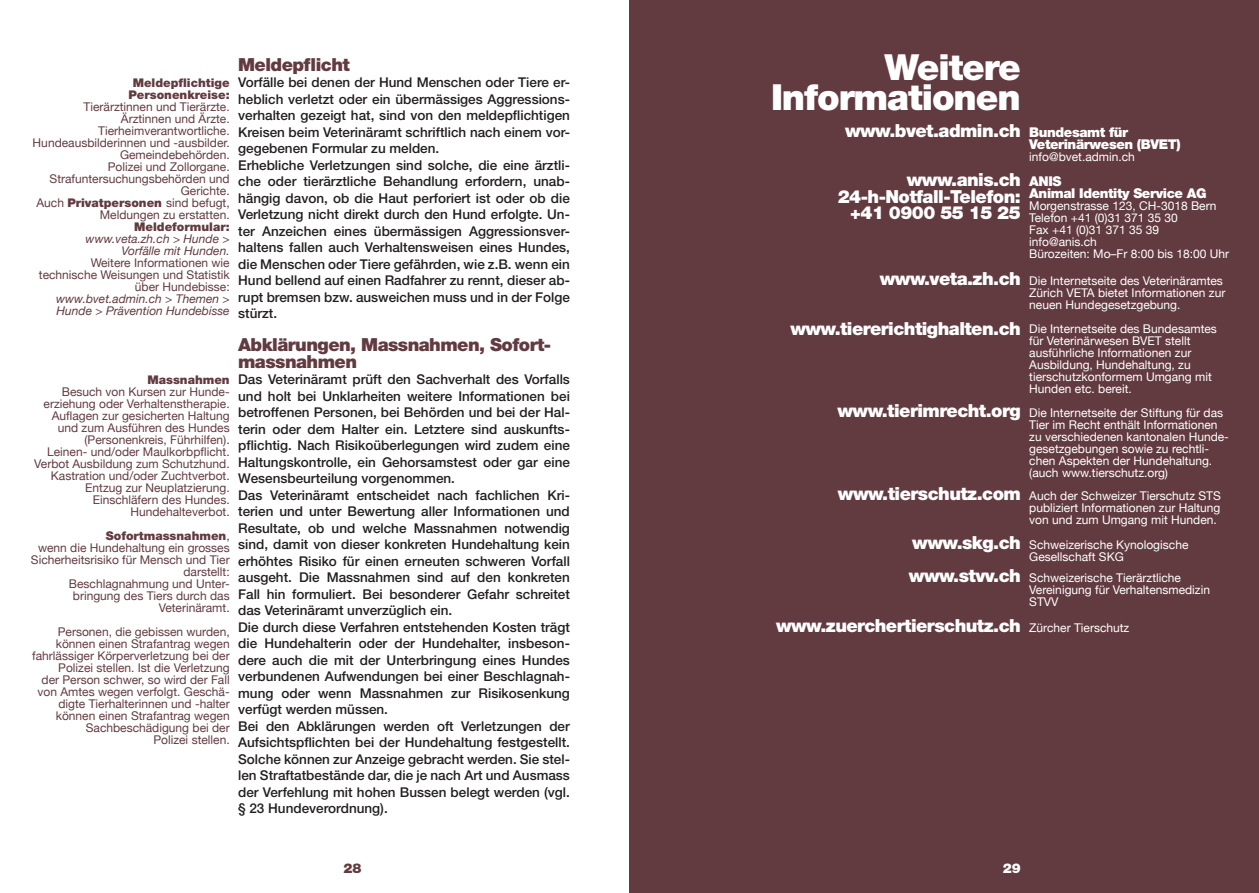
<style>
.page{position:relative;width:1259px;height:893px;background:#fff}
.page>*{position:absolute;margin:0;border:0;box-sizing:border-box;transform-origin:0 0}
.Titel_24{font:900 36px "Helvetica Neue";letter-spacing:-.03em;color:#fff}
._02b_Auszeichnung_2{font:900 18px "Helvetica Neue";letter-spacing:-.03em;color:#fff}
._02b_Auszeichnung_2-2{font:900 18px/16.5px "Helvetica Neue";letter-spacing:-.03em;color:#623b41}
._01_Text{font:500 13.5px/16.5px "Helvetica Neue";color:#231f20;text-align:justify}
._04_Marginalie_Ausze{font:900 13.5px "Helvetica Neue";letter-spacing:-.03em;color:#fff}
.t1{font:900 13.5px "Helvetica Neue";color:#623b41}
._03_Marginalie_Text{font:12px/12px "Helvetica Neue";color:#623b41;text-align:right}
._03_Marginalie_Text-2{font:12px/12px "Helvetica Neue";color:#fff}
._04_Marginalie_Ausze-2{font:12px/12px "Helvetica Neue";color:#623b41;text-align:right}
._04_Marginalie_Ausze-3{font:900 12px "Helvetica Neue";color:#623b41}
._03_Marginalie_Text-3{font:italic 12px/12px "Helvetica Neue";color:#623b41}
._04_Marginalie_Ausze-4{font:italic 12px "Helvetica Neue";color:#623b41}
.s1{font-weight:900}
.s2{font-weight:400}
</style>
<div class="page">
<div style="left:629px;top:0;width:630px;height:893px;background:#623b41"></div>
<p class="_04_Marginalie_Ausze-3" style="left:133px;top:76px;width:98px">Meldepflichtige</p>
<p class="_04_Marginalie_Ausze-3" style="left:128px;top:88px;width:103px">Personenkreise:</p>
<p class="_03_Marginalie_Text" style="left:84px;top:101px;width:147px">Tierärztinnen und Tierärzte.</p>
<p class="_03_Marginalie_Text" style="left:121px;top:113px;width:110px">Ärztinnen und Ärzte.</p>
<p class="_03_Marginalie_Text" style="left:98px;top:125px;width:133px">Tierheimverantwortliche.</p>
<p class="_03_Marginalie_Text" style="left:33px;top:137px;width:198px">Hundeausbilderinnen und -ausbilder.</p>
<p class="_03_Marginalie_Text" style="left:120px;top:149px;width:111px">Gemeindebehörden.</p>
<p class="_03_Marginalie_Text" style="left:108px;top:161px;width:123px">Polizei und Zollorgane.</p>
<p class="_03_Marginalie_Text" style="left:50px;top:173px;width:182px">Strafuntersuchungsbehörden und<br>Gerichte.</p>
<p class="_03_Marginalie_Text" style="left:36px;top:197px;width:195px">Auch <span class="s1">Privatpersonen</span> sind befugt,</p>
<p class="_04_Marginalie_Ausze-2" style="left:100px;top:209px;width:131px">Meldungen zu erstatten.</p>
<p class="_04_Marginalie_Ausze-3" style="left:134px;top:220px;width:97px">Meldeformular:</p>
<p class="_04_Marginalie_Ausze-4" style="left:86px;top:232px;width:145px">www.veta.zh.ch &gt; Hunde &gt;</p>
<p class="_04_Marginalie_Ausze-4" style="left:122px;top:244px;width:110px">Vorfälle mit Hunden.</p>
<p class="_03_Marginalie_Text" style="left:91px;top:257px;width:140px">Weitere Informationen wie</p>
<p class="_03_Marginalie_Text" style="left:39px;top:269px;width:192px">technische Weisungen und Statistik über Hundebisse:</p>
<p class="_03_Marginalie_Text-3" style="left:56px;top:293px;width:175px">www.bvet.admin.ch &gt; Themen &gt;<br>Hunde &gt; Prävention Hundebisse</p>
<p class="_04_Marginalie_Ausze-3" style="left:147px;top:373px;width:84px">Massnahmen</p>
<p class="_03_Marginalie_Text" style="left:44px;top:386px;width:188px">Besuch von Kursen zur Hunde&shy;erziehung oder Verhaltenstherapie.</p>
<p class="_03_Marginalie_Text" style="left:52px;top:410px;width:179px">Auflagen zur gesicherten Haltung und zum Ausführen des Hundes (Personenkreis, Führhilfen).</p>
<p class="_03_Marginalie_Text" style="left:47px;top:446px;width:184px">Leinen- und/oder Maulkorbpflicht.</p>
<p class="_03_Marginalie_Text" style="left:34px;top:458px;width:197px">Verbot Ausbildung zum Schutzhund.</p>
<p class="_03_Marginalie_Text" style="left:51px;top:470px;width:180px">Kastration und/oder Zuchtverbot.</p>
<p class="_03_Marginalie_Text" style="left:85px;top:482px;width:146px">Entzug zur Neuplatzierung.</p>
<p class="_03_Marginalie_Text" style="left:93px;top:494px;width:138px">Einschläfern des Hundes.</p>
<p class="_03_Marginalie_Text" style="left:130px;top:506px;width:101px">Hundehalteverbot.</p>
<p class="_04_Marginalie_Ausze-3" style="left:106px;top:529px;width:125px">Sofortmassnahmen<span class="s2">,</span></p>
<p class="_04_Marginalie_Ausze-2" style="left:31px;top:542px;width:200px">wenn die Hundehaltung ein grosses<br>Sicherheitsrisiko für Mensch und Tier darstellt:</p>
<p class="_03_Marginalie_Text" style="left:69px;top:578px;width:162px;text-align:center">Beschlagnahmung und Unter&shy;bringung des Tiers durch das</p>
<p class="_03_Marginalie_Text" style="left:159px;top:602px;width:72px">Veterinäramt.</p>
<p class="_03_Marginalie_Text" style="left:32px;top:626px;width:199px">Personen, die gebissen wurden, können einen Strafantrag wegen fahrlässiger Körperverletzung bei der Polizei stellen. Ist die Verletzung</p>
<p class="_03_Marginalie_Text" style="left:38px;top:674px;width:194px">der Person schwer, so wird der Fall von Amtes wegen verfolgt. Geschä&shy;digte Tierhalterinnen und -halter können einen Strafantrag wegen<br>Sachbeschädigung bei der</p>
<p class="_03_Marginalie_Text" style="left:153px;top:734px;width:78px">Polizei stellen.</p>
<p class="_02b_Auszeichnung_2-2" style="left:238px;top:56px;width:113px">Meldepflicht</p>
<p class="_01_Text" style="left:238px;top:74px;width:333px">Vorfälle bei denen der Hund Menschen oder Tiere er&shy;heblich verletzt oder ein übermässiges Aggressions&shy;verhalten gezeigt hat, sind von den meldepflichtigen Kreisen beim Veterinäramt schriftlich nach einem vor&shy;gegebenen Formular zu melden.</p>
<p class="_01_Text" style="left:238px;top:156px;width:333px">Erhebliche Verletzungen sind solche, die eine ärztli&shy;che oder tierärztliche Behandlung erfordern, unab&shy;hängig davon, ob die Haut perforiert ist oder ob die Verletzung nicht direkt durch den Hund erfolgte. Un&shy;ter Anzeichen eines übermässigen Aggressionsver&shy;haltens fallen auch Verhaltensweisen eines Hundes, die Menschen oder Tiere gefährden, wie z.B. wenn ein Hund bellend auf einen Radfahrer zu rennt, dieser ab&shy;rupt bremsen bzw. ausweichen muss und in der Folge stürzt.</p>
<p class="_02b_Auszeichnung_2-2" style="left:238px;top:336px;width:314px">Abklärungen, Massnahmen, Sofort&shy;massnahmen</p>
<p class="_01_Text" style="left:238px;top:371px;width:333px">Das Veterinäramt prüft den Sachverhalt des Vorfalls und holt bei Unklarheiten weitere Informationen bei betroffenen Personen, bei Behörden und bei der Hal&shy;terin oder dem Halter ein. Letztere sind auskunfts&shy;pflichtig. Nach Risikoüberlegungen wird zudem eine Haltungskontrolle, ein Gehorsamstest oder gar eine Wesensbeurteilung vorgenommen.</p>
<p class="_01_Text" style="left:238px;top:486px;width:333px">Das Veterinäramt entscheidet nach fachlichen Kri&shy;terien und unter Bewertung aller Informationen und Resultate, ob und welche Massnahmen notwendig sind, damit von dieser konkreten Hundehaltung kein erhöhtes Risiko für einen erneuten schweren Vorfall ausgeht. Die Massnahmen sind auf den konkreten Fall hin formuliert. Bei besonderer Gefahr schreitet das Veterinäramt unverzüglich ein.</p>
<p class="_01_Text" style="left:238px;top:618px;width:333px">Die durch diese Verfahren entstehenden Kosten trägt die Hundehalterin oder der Hundehalter, insbeson&shy;dere auch die mit der Unterbringung eines Hundes verbundenen Aufwendungen bei einer Beschlagnah&shy;mung oder wenn Massnahmen zur Risikosenkung verfügt werden müssen.</p>
<p class="_01_Text" style="left:238px;top:717px;width:333px">Bei den Abklärungen werden oft Verletzungen der Aufsichtspflichten bei der Hundehaltung festgestellt.<br>Solche können zur Anzeige gebracht werden. Sie stel&shy;len Straftatbestände dar, die je nach Art und Ausmass der Verfehlung mit hohen Bussen belegt werden (vgl. § 23 Hundeverordnung).</p>
<p class="Titel_24" style="left:884px;top:45px;width:138px">Weitere</p>
<p class="Titel_24" style="left:771px;top:75px;width:251px">Informationen</p>
<p class="_02b_Auszeichnung_2" style="left:845px;top:119px;width:177px">www.bvet.admin.ch</p>
<p class="_02b_Auszeichnung_2" style="left:907px;top:169px;width:115px">www.anis.ch</p>
<p class="_02b_Auszeichnung_2" style="left:838px;top:185px;width:184px">24-h-Notfall-Telefon:</p>
<p class="_02b_Auszeichnung_2" style="left:850px;top:202px;width:172px">+41 0900 55 15 25</p>
<p class="_02b_Auszeichnung_2" style="left:879px;top:268px;width:143px">www.veta.zh.ch</p>
<p class="_02b_Auszeichnung_2" style="left:790px;top:317px;width:232px">www.tiererichtighalten.ch</p>
<p class="_02b_Auszeichnung_2" style="left:837px;top:400px;width:185px">www.tierimrecht.org</p>
<p class="_02b_Auszeichnung_2" style="left:838px;top:482px;width:184px">www.tierschutz.com</p>
<p class="_02b_Auszeichnung_2" style="left:912px;top:532px;width:110px">www.skg.ch</p>
<p class="_02b_Auszeichnung_2" style="left:909px;top:565px;width:113px">www.stvv.ch</p>
<p class="_02b_Auszeichnung_2" style="left:776px;top:614px;width:246px">www.zuerchertierschutz.ch</p>
<p class="_04_Marginalie_Ausze" style="left:1029px;top:124px;width:100px">Bundesamt für</p>
<p class="_04_Marginalie_Ausze" style="left:1029px;top:136px;width:153px">Veterinärwesen (BVET)</p>
<p class="_03_Marginalie_Text-2" style="left:1029px;top:150px;width:107px">info@bvet.admin.ch</p>
<p class="_04_Marginalie_Ausze" style="left:1029px;top:173px;width:34px">ANIS</p>
<p class="_04_Marginalie_Ausze" style="left:1029px;top:185px;width:179px">Animal Identity Service AG</p>
<p class="_03_Marginalie_Text-2" style="left:1029px;top:200px;width:189px">Morgenstrasse 123, CH-3018 Bern</p>
<p class="_03_Marginalie_Text-2" style="left:1029px;top:212px;width:150px">Telefon +41 (0)31 371 35 30</p>
<p class="_03_Marginalie_Text-2" style="left:1029px;top:224px;width:131px">Fax +41 (0)31 371 35 39</p>
<p class="_03_Marginalie_Text-2" style="left:1029px;top:236px;width:69px">info@anis.ch</p>
<p class="_03_Marginalie_Text-2" style="left:1029px;top:248px;width:201px">Bürozeiten: Mo–Fr 8:00 bis 18:00 Uhr</p>
<p class="_03_Marginalie_Text-2" style="left:1029px;top:275px;width:195px">Die Internetseite des Veterinäramtes</p>
<p class="_03_Marginalie_Text-2" style="left:1029px;top:287px;width:198px">Zürich VETA bietet Informationen zur neuen Hundegesetzgebung.</p>
<p class="_03_Marginalie_Text-2" style="left:1029px;top:323px;width:189px">Die Internetseite des Bundesamtes</p>
<p class="_03_Marginalie_Text-2" style="left:1029px;top:335px;width:184px">für Veterinärwesen BVET stellt ausführliche Informationen zur<br>Ausbildung, Hundehaltung, zu tierschutzkonformem Umgang mit<br>Hunden etc. bereit.</p>
<p class="_03_Marginalie_Text-2" style="left:1029px;top:407px;width:195px">Die Internetseite der Stiftung für das</p>
<p class="_03_Marginalie_Text-2" style="left:1029px;top:419px;width:201px">Tier im Recht enthält Informationen zu verschiedenen kantonalen Hunde&shy;gesetzgebungen sowie zu rechtli&shy;chen Aspekten der Hundehaltung. (auch www.tierschutz.org)</p>
<p class="_03_Marginalie_Text-2" style="left:1029px;top:489px;width:193px">Auch der Schweizer Tierschutz STS</p>
<p class="_03_Marginalie_Text-2" style="left:1029px;top:501px;width:193px">publiziert Informationen zur Haltung von und zum Umgang mit Hunden.</p>
<p class="_03_Marginalie_Text-2" style="left:1029px;top:539px;width:161px">Schweizerische Kynologische</p>
<p class="_03_Marginalie_Text-2" style="left:1029px;top:551px;width:96px">Gesellschaft SKG</p>
<p class="_03_Marginalie_Text-2" style="left:1029px;top:572px;width:153px">Schweizerische Tierärztliche</p>
<p class="_03_Marginalie_Text-2" style="left:1029px;top:584px;width:182px">Vereinigung für Verhaltensmedizin<br>STVV</p>
<p class="_03_Marginalie_Text-2" style="left:1029px;top:621px;width:101px">Zürcher Tierschutz</p>
<p class="t1" style="left:343px;top:860px;width:20px">28</p>
<p class="_04_Marginalie_Ausze" style="left:1002px;top:860px;width:20px">29</p>
</div>
